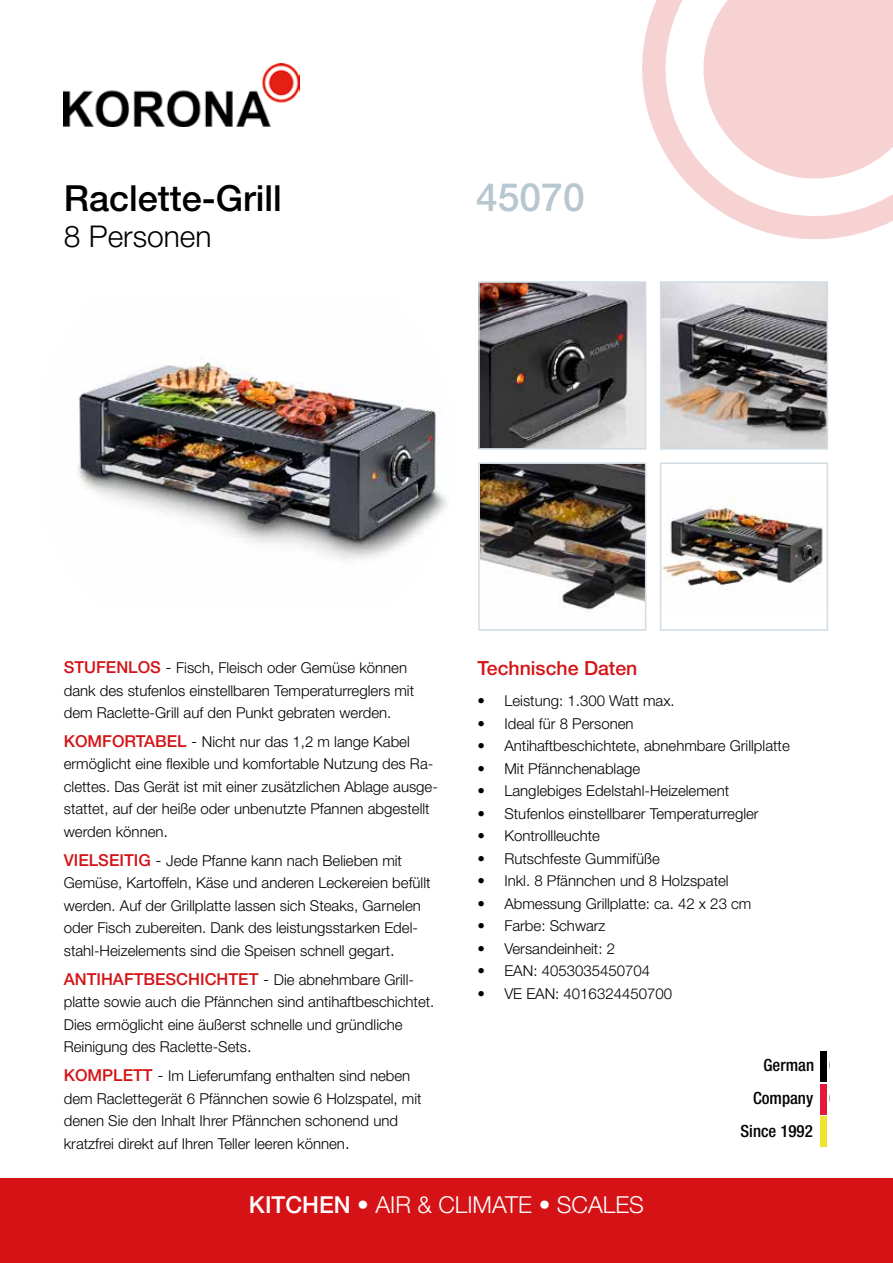
<style>
.page{position:relative;width:893px;height:1263px;background:#fff}
.page>*{position:absolute;margin:0;border:0;box-sizing:border-box;transform-origin:0 0}
.t1{font:500 39px "Helvetica Neue LT Pro";color:#b7c6cf}
.t2{font:500 36px "Helvetica Neue LT Pro";color:#000}
.t3{font:300 30px "Helvetica Neue LT Pro";color:#000}
.t4{font:300 23.4px "Helvetica Neue LT Pro";color:#fff}
.t5{font:500 19.5px "Helvetica Neue LT Pro";color:#d51317}
.t6{font:500 condensed 16.8px/33.3px "Helvetica Neue LT Pro";color:#010202}
.t7{font:500 16.5px "Helvetica Neue LT Pro";color:#d51317}
.t8{font:300 15px/22.5px "Helvetica Neue LT Pro";color:#000}
.s1{font-weight:500;font-size:16.5px;color:#d51317}
.s2{font-size:16.5px}
.s3{font-weight:300;color:#000}
.s4{font-weight:300;font-size:15px;color:#000}
.s5{font-weight:500}
</style>
<div class="page">
<div style="left:0;top:1178px;width:893px;height:85px;background:#d51317"></div>
<div style="left:820px;top:1051px;width:6px;height:30px;background:#000"></div>
<div style="left:820px;top:1084px;width:6px;height:30px;background:#e51837"></div>
<div style="left:820px;top:1117px;width:6px;height:30px;background:#f0e52e"></div>
<img style="left:663px;top:284px;width:162px;height:163px">
<div style="left:660px;top:281px;width:168px;height:169px;border:2px solid #d1dce3"></div>
<img style="left:663px;top:499px;width:160px;height:88px">
<div style="left:660px;top:462px;width:168px;height:169px;border:2px solid #d1dce3"></div>
<svg style="left:642px;top:0;width:251px;height:239px;fill:#f7d2d3"></svg>
<img style="left:481px;top:284px;width:162px;height:163px">
<div style="left:478px;top:281px;width:168px;height:169px;border:2px solid #d1dce3"></div>
<img style="left:481px;top:465px;width:162px;height:145px">
<div style="left:478px;top:462px;width:168px;height:169px;border:2px solid #d1dce3"></div>
<img style="left:78px;top:358px;width:369px;height:202px">
<img style="left:64px;top:64px;width:236px;height:62px">
<h2 class="t2" style="left:64px;top:176px;width:220px">Raclette-Grill</h2>
<h1 class="t1" style="left:476px;top:174px;width:110px">45070</h1>
<h3 class="t3" style="left:64px;top:218px;width:149px">8 Personen</h3>
<p class="t8" style="left:64px;top:656px;width:352px"><span class="s1">STUFENLOS</span> <span class="s2">-</span> Fisch, Fleisch oder Gemüse können dank des stufenlos einstellbaren Temperaturreglers mit dem Raclette-Grill auf den Punkt gebraten werden.</p>
<p class="t8" style="left:64px;top:730px;width:376px"><span class="s1">KOMFORTABEL</span> <span class="s2">-</span> Nicht nur das 1,2 m lange Kabel ermöglicht eine flexible und komfortable Nutzung des Ra&shy;clettes. Das Gerät ist mit einer zusätzlichen Ablage ausge&shy;stattet, auf der heiße oder unbenutzte Pfannen abgestellt werden können<span class="s2">.</span></p>
<p class="t8" style="left:64px;top:849px;width:368px"><span class="s1">VIELSEITIG</span> <span class="s2">-</span> Jede Pfanne kann nach Belieben mit Gemüse, Kartoffeln, Käse und anderen Leckereien befüllt werden. Auf der Grillplatte lassen sich Steaks, Garnelen oder Fisch zubereiten. Dank des leistungsstarken Edel&shy;stahl-Heizelements sind die Speisen schnell gegart<span class="s2">.</span></p>
<p class="t7" style="left:64px;top:969px;width:352px">ANTIHAFTBESCHICHTET <span class="s3">-</span> <span class="s4">Die abnehmbare Grill-</span></p>
<p class="t8" style="left:64px;top:990px;width:372px">platte sowie auch die Pfännchen sind antihaftbeschichtet.<br>Dies ermöglicht eine äußerst schnelle und gründliche<br>Reinigung des Raclette-Sets<span class="s2">.</span></p>
<p class="t8" style="left:64px;top:1064px;width:359px"><span class="s1">KOMPLETT</span> <span class="s2">-</span> Im Lieferumfang enthalten sind neben dem Raclettegerät 6 Pfännchen sowie 6 Holzspatel, mit denen Sie den Inhalt Ihrer Pfännchen schonend und kratzfrei direkt auf Ihren Teller leeren können<span class="s2">.</span></p>
<h3 class="t5" style="left:477px;top:657px;width:162px">Technische Daten</h3>
<p class="t8" style="left:477px;top:689px;width:199px">• Leistung: 1.300 Watt max.</p>
<p class="t8" style="left:477px;top:712px;width:158px">• Ideal für 8 Personen</p>
<p class="t8" style="left:477px;top:734px;width:314px">• Antihaftbeschichtete, abnehmbare Grillplatte</p>
<p class="t8" style="left:477px;top:757px;width:164px">• Mit Pfännchenablage</p>
<p class="t8" style="left:477px;top:779px;width:253px">• Langlebiges Edelstahl-Heizelement</p>
<p class="t8" style="left:477px;top:802px;width:283px">• Stufenlos einstellbarer Temperaturregler</p>
<p class="t8" style="left:477px;top:824px;width:124px">• Kontrollleuchte</p>
<p class="t8" style="left:477px;top:847px;width:184px">• Rutschfeste Gummifüße</p>
<p class="t8" style="left:477px;top:869px;width:253px">• Inkl. 8 Pfännchen und 8 Holzspatel</p>
<p class="t8" style="left:477px;top:892px;width:276px">• Abmessung Grillplatte: ca. 42 x 23 cm</p>
<p class="t8" style="left:477px;top:914px;width:130px">• Farbe: Schwarz</p>
<p class="t8" style="left:477px;top:937px;width:139px">• Versandeinheit: 2</p>
<p class="t8" style="left:477px;top:959px;width:174px">• EAN: 4053035450704</p>
<p class="t8" style="left:477px;top:982px;width:196px">• VE EAN: 4016324450700</p>
<p class="t6" style="left:753px;top:1048px;width:52px">German</p>
<p class="t6" style="left:753px;top:1081px;width:62px">Company</p>
<p class="t6" style="left:764px;top:1114px;width:74px">Since 1992</p>
<p class="t6" style="left:763px;top:1048px;width:127px">German<br>Company Company</p>
<p class="t6" style="left:740px;top:1048px;width:62px">German<br>Company</p>
<p class="t6" style="left:741px;top:1114px;width:74px">Since 1992</p>
<h3 class="t4" style="left:249px;top:1190px;width:397px"><span class="s5">KITCHEN</span> • AIR &amp; CLIMATE • SCALES</h3>
</div>
